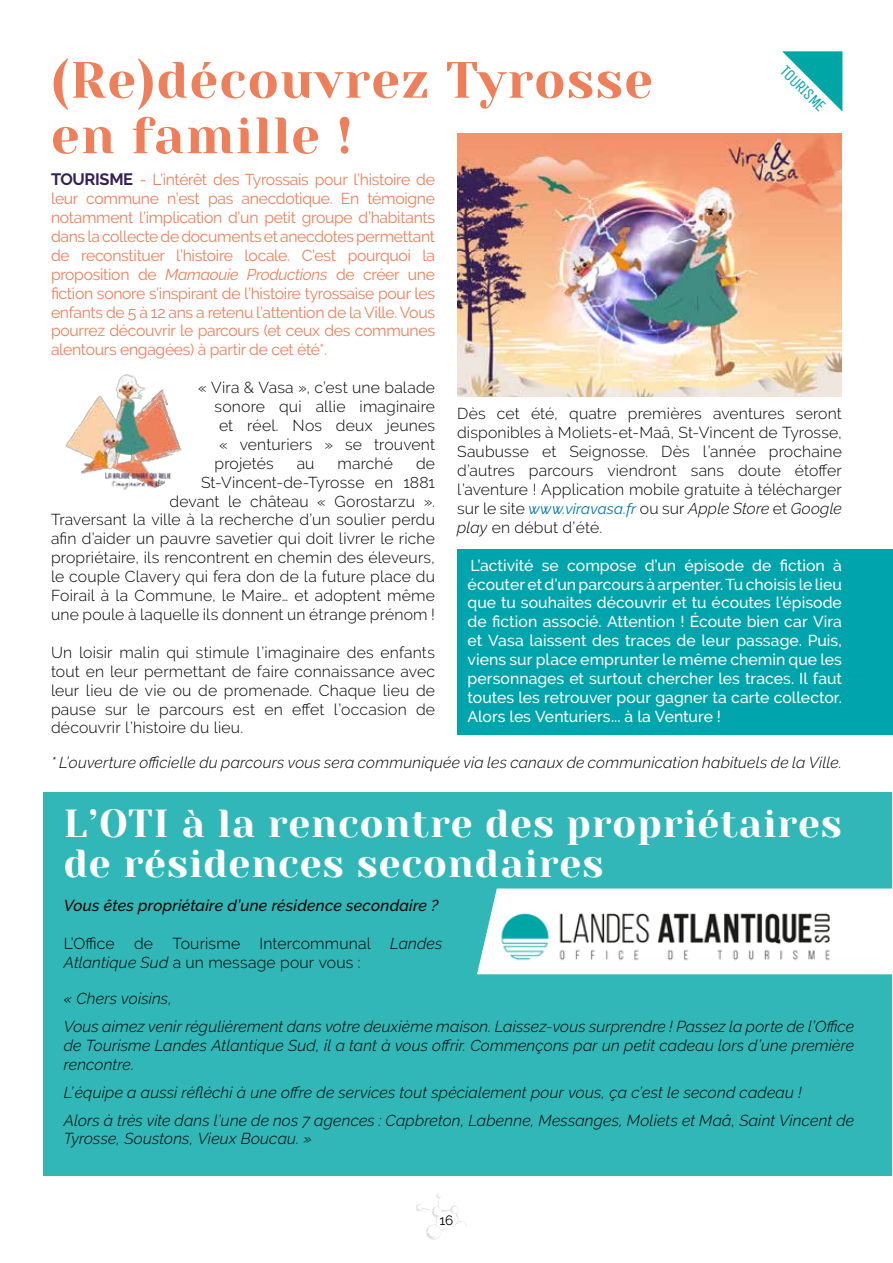
<style>
.page{position:relative;width:893px;height:1263px;background:#fff}
.page>*{position:absolute;margin:0;border:0;box-sizing:border-box;transform-origin:0 0}
.t1{font:51px/55.5px "Yeseva One";letter-spacing:.025em;color:#ed7f5a}
.t2{font:39px/40.5px "Yeseva One";letter-spacing:.025em;color:#fff}
.t3{font:16.5px "Unica One";color:#00a6a6}
.t4{font:300 15.75px/18.9px "Raleway";letter-spacing:.01em;color:#000;text-align:justify}
.t5{font:italic 300 15.75px/27.9px "Raleway";letter-spacing:.01em;color:#000}
.t6{font:15.75px/18.9px "Raleway";letter-spacing:-.02em;color:#ed7f5a;text-align:justify}
.t7{font:500 15.75px/18.9px "Raleway";color:#fff;text-align:justify}
.t8{font:italic 500 15.75px "Raleway";letter-spacing:.015em;color:#000}
.t9{font:13.5px "Raleway";color:#000}
.s1{font-weight:700;font-size:16.5px;color:#362255}
.s2{font-style:italic}
.s3{font-weight:400;font-style:italic;font-size:15px;color:#0077a1}
</style>
<div class="page">
<svg style="left:416px;top:1193px;width:51px;height:47px"></svg>
<div style="left:43px;top:793px;width:849px;height:383px;background:#31b7b7"></div>
<div style="left:457px;top:549px;width:435px;height:186px;background:#00a4ac"></div>
<img style="left:457px;top:134px;width:385px;height:262px">
<img style="left:65px;top:374px;width:117px;height:116px">
<svg style="left:782px;top:51px;width:60px;height:60px"></svg>
<svg style="left:477px;top:888px;width:415px;height:86px;background:#edf8f8"></svg>
<img style="left:499px;top:903px;width:343px;height:66px">
<h1 class="t1" style="left:51px;top:50px;width:603px">(Re)découvrez Tyrosse en famille !</h1>
<p class="t3" style="left:790px;top:62px;width:58px;rotate:45deg">TOURISME</p>
<p class="t6" style="left:51px;top:170px;width:386px"><span class="s1">TOURISME</span> - L’intérêt des Tyrossais pour l’histoire de leur commune n’est pas anecdotique. En témoigne notamment l’implication d’un petit groupe d’habitants dans la collecte de documents et anecdotes permettant de reconstituer l’histoire locale. C’est pourquoi la proposition de <span class="s2">Mamaouie Productions</span> de créer une fiction sonore s’inspirant de l’histoire tyrossaise pour les enfants de 5 à 12 ans a retenu l’attention de la Ville. Vous pourrez découvrir le parcours (et ceux des communes alentours engagées) à partir de cet été*.</p>
<p class="t4" style="left:215px;top:378px;width:222px;text-indent:-17px">« Vira &amp; Vasa », c’est une balade sonore qui allie imaginaire et réel. Nos deux jeunes « venturiers » se trouvent projetés</p>
<p class="t4" style="left:51px;top:454px;width:386px;text-align:right">de<br>St-Vincent-de-Tyrosse en 1881<br>devant le château « Gorostarzu ».<br>Traversant la ville à la recherche d’un soulier perdu afin d’aider un pauvre savetier qui doit livrer le riche propriétaire, ils rencontrent en chemin des éleveurs, le couple Clavery qui fera don de la future place du Foirail à la Commune, le Maire… et adoptent même une poule à laquelle ils donnent un étrange prénom !</p>
<p class="t4" style="left:51px;top:643px;width:386px">Un loisir malin qui stimule l’imaginaire des enfants tout en leur permettant de faire connaissance avec leur lieu de vie ou de promenade. Chaque lieu de pause sur le parcours est en effet l’occasion de découvrir l’histoire du lieu.</p>
<p class="t4" style="left:297px;top:454px;width:19px">au</p>
<p class="t4" style="left:337px;top:454px;width:57px">marché</p>
<p class="t4" style="left:457px;top:404px;width:386px">Dès cet été, quatre premières aventures seront disponibles à Moliets-et-Maâ, St-Vincent de Tyrosse, Saubusse et Seignosse. Dès l’année prochaine d’autres parcours viendront sans doute étoffer l’aventure ! Application mobile gratuite à télécharger sur le site <span class="s3">www.viravasa.fr</span> ou sur <span class="s2">Apple Store</span> et <span class="s2">Google play</span> en début d’été.</p>
<p class="t7" style="left:468px;top:556px;width:376px">L’activité se compose d’un épisode de fiction à écouter et d’un parcours à arpenter. Tu choisis le lieu que tu souhaites découvrir et tu écoutes l’épisode de fiction associé. Attention ! Écoute bien car Vira et Vasa laissent des traces de leur passage. Puis, viens sur place emprunter le même chemin que les personnages et surtout chercher les traces. Il faut toutes les retrouver pour gagner ta carte collector.<br>Alors les Venturiers... à la Venture !</p>
<p class="t5" style="left:51px;top:749px;width:792px">* L’ouverture officielle du parcours vous sera communiquée via les canaux de communication habituels de la Ville.</p>
<h2 class="t2" style="left:64px;top:801px;width:780px">L’OTI à la rencontre des propriétaires de résidences secondaires</h2>
<p class="t8" style="left:64px;top:896px;width:376px">Vous êtes propriétaire d’une résidence secondaire ?</p>
<p class="t4" style="left:64px;top:934px;width:380px">L’Office de Tourisme Intercommunal <span class="s2">Landes<br>Atlantique Sud</span> a un message pour vous :</p>
<p class="t5" style="left:64px;top:984px;width:792px">« Chers voisins,<br>Vous aimez venir régulièrement dans votre deuxième maison. Laissez-vous surprendre ! Passez la porte de l’Office</p>
<p class="t5" style="left:64px;top:1036px;width:792px;line-height:18.9px">de Tourisme Landes Atlantique Sud, il a tant à vous offrir. Commençons par un petit cadeau lors d’une première rencontre.</p>
<p class="t5" style="left:64px;top:1078px;width:792px">L’équipe a aussi réfléchi à une offre de services tout spécialement pour vous, ça c’est le second cadeau !<br>Alors à très vite dans l’une de nos 7 agences : Capbreton, Labenne, Messanges, Moliets et Maâ, Saint Vincent de</p>
<p class="t5" style="left:64px;top:1125px;width:249px">Tyrosse, Soustons, Vieux Boucau. »</p>
<p class="t9" style="left:439px;top:1212px;width:15px">16</p>
</div>
